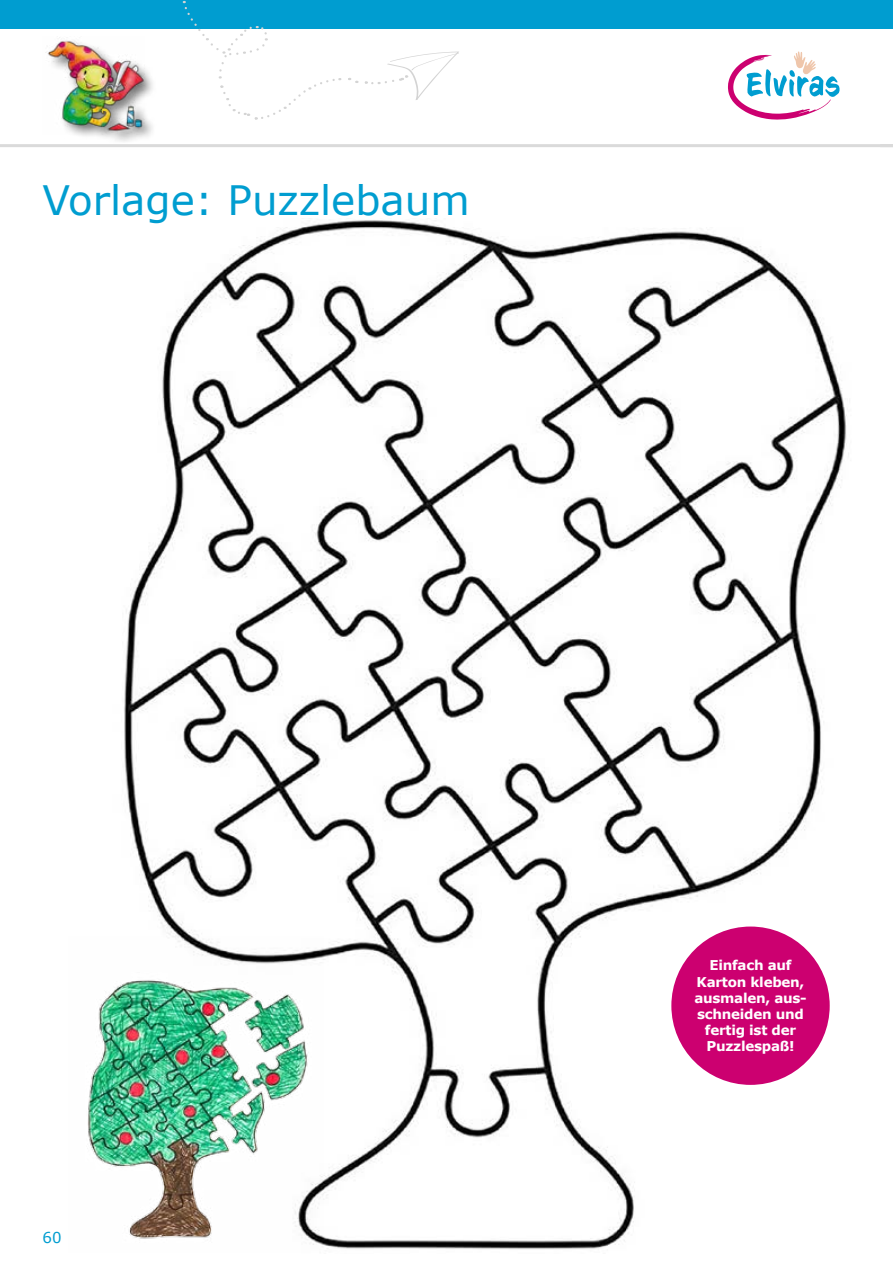
<style>
.page{position:relative;width:893px;height:1263px;background:#fff}
.page>*{position:absolute;margin:0;border:0;box-sizing:border-box;transform-origin:0 0}
.t1{font:40.5px "Verdana";color:#009dd0}
.t2{font:15px "Verdana";color:#009dd0}
.t3{font:700 13.5px/16.2px "Verdana";letter-spacing:-.02em;color:#fff;text-align:center}
</style>
<div class="page">
<img style="left:124px;top:147px;width:767px;height:1102px">
<img style="left:88px;top:936px;width:235px;height:313px">
<div style="left:669px;top:925px;width:163px;height:162px;background:#cc0070;border-radius:50%"></div>
<div style="left:668px;top:923px;width:165px;height:165px;border:4px solid #fff;border-radius:50%"></div>
<svg style="left:728px;top:51px;width:112px;height:69px"></svg>
<div style="left:0;top:0;width:893px;height:29px;background:#009dd0"></div>
<svg style="left:182px;top:0;width:277px;height:120px"></svg>
<hr style="left:0;top:144px;width:893px;height:3px;background:#dadada">
<div style="left:47px;top:39px;width:110px;height:105px;background:#000;opacity:.55"></div>
<img style="left:45px;top:37px;width:100px;height:97px">
<h1 class="t1" style="left:43px;top:174px;width:429px">Vorlage: Puzzlebaum</h1>
<p class="t2" style="left:43px;top:1228px;width:21px">60</p>
<p class="t3" style="left:694px;top:957px;width:114px">Einfach auf<br>Karton kleben, ausmalen, aus&shy;schneiden und fertig ist der<br>Puzzlespaß!</p>
</div>
